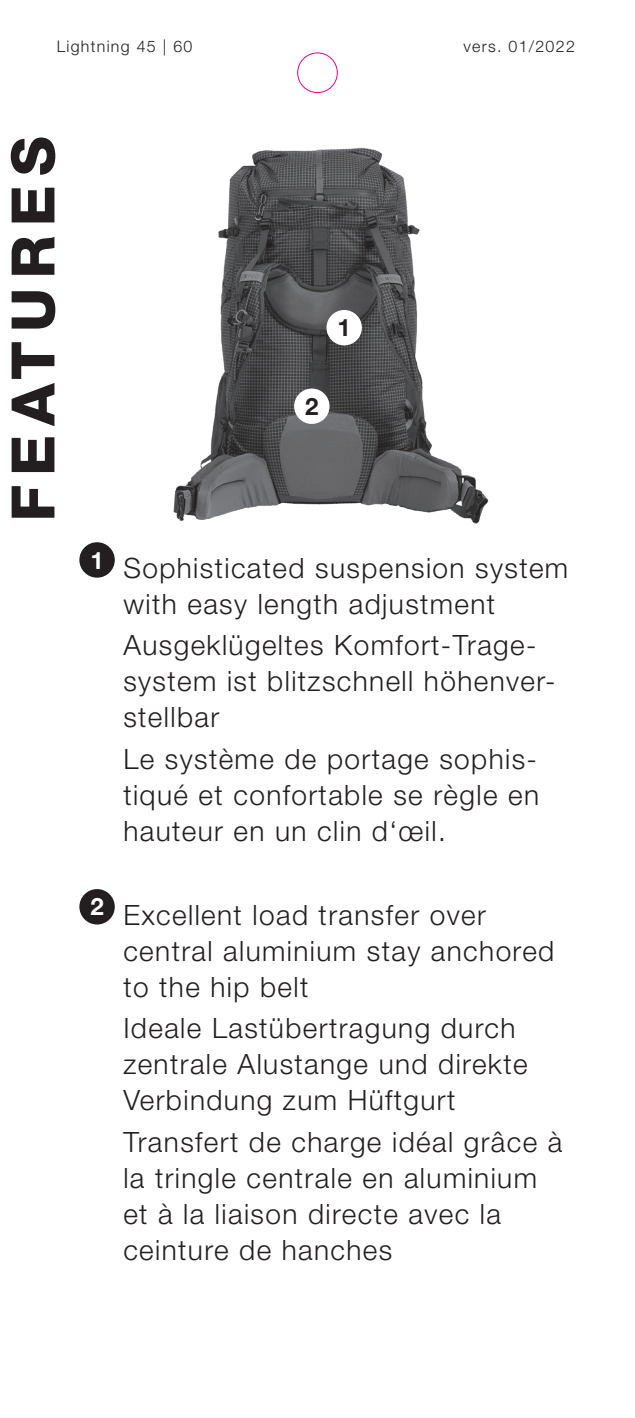
<style>
.page{position:relative;width:635px;height:1418px;background:#fff}
.page>*{position:absolute;margin:0;border:0;box-sizing:border-box;transform-origin:0 0}
.Titel_vertical{font:800 60px "Helvetica Neue LT";letter-spacing:.15em;color:#231f20}
.Bulletpoints_Numerie{font:300 28px/36px "Helvetica Neue LT";letter-spacing:.05em;color:#231f20}
.t1{font:700 24px "Helvetica Neue LT";color:#fff}
.t2{font:700 24px "Helvetica Neue LT";color:#231f20}
.t3{font:300 16px "Helvetica Neue LT";letter-spacing:.08em;color:#231f20}
</style>
<div class="page">
<img style="left:173px;top:147px;width:316px;height:377px">
<div style="left:79px;top:542px;width:36px;height:35px;background:#231f20;border-radius:50%"></div>
<div style="left:79px;top:889px;width:36px;height:35px;background:#231f20;border-radius:50%"></div>
<div style="left:326px;top:310px;width:36px;height:35px;background:#fff;border-radius:50%"></div>
<div style="left:294px;top:388px;width:36px;height:36px;background:#fff;border-radius:50%"></div>
<div style="left:297px;top:52px;width:41px;height:41px;border:1px solid #ed028c;border-radius:50%"></div>
<p class="t3" style="left:57px;top:37px;width:137px">Lightning 45 | 60</p>
<p class="t3" style="left:463px;top:37px;width:113px">vers. 01/2022</p>
<p class="Titel_vertical" style="left:-3px;top:521px;width:387px;rotate:-90deg">FEATURES</p>
<p class="t2" style="left:338px;top:313px;width:15px">1</p>
<p class="t2" style="left:305px;top:391px;width:15px">2</p>
<p class="t1" style="left:90px;top:545px;width:15px">1</p>
<p class="Bulletpoints_Numerie" style="left:123px;top:549px;width:446px">Sophisticated suspension system with easy length adjustment</p>
<p class="Bulletpoints_Numerie" style="left:123px;top:627px;width:434px">Ausgeklügeltes Komfort-Trage&shy;system ist blitzschnell höhenver&shy;stellbar</p>
<p class="Bulletpoints_Numerie" style="left:123px;top:740px;width:417px;text-align:justify">Le système de portage sophis&shy;tiqué et confortable se règle en hauteur en un clin d‘œil.</p>
<p class="t1" style="left:90px;top:892px;width:15px">2</p>
<p class="Bulletpoints_Numerie" style="left:123px;top:896px;width:432px">Excellent load transfer over central aluminium stay anchored to the hip belt</p>
<p class="Bulletpoints_Numerie" style="left:123px;top:1009px;width:406px">Ideale Lastübertragung durch zentrale Alustange und direkte<br>Verbindung zum Hüftgurt</p>
<p class="Bulletpoints_Numerie" style="left:123px;top:1123px;width:441px">Transfert de charge idéal grâce à la tringle centrale en aluminium et à la liaison directe avec la ceinture de hanches</p>
</div>
